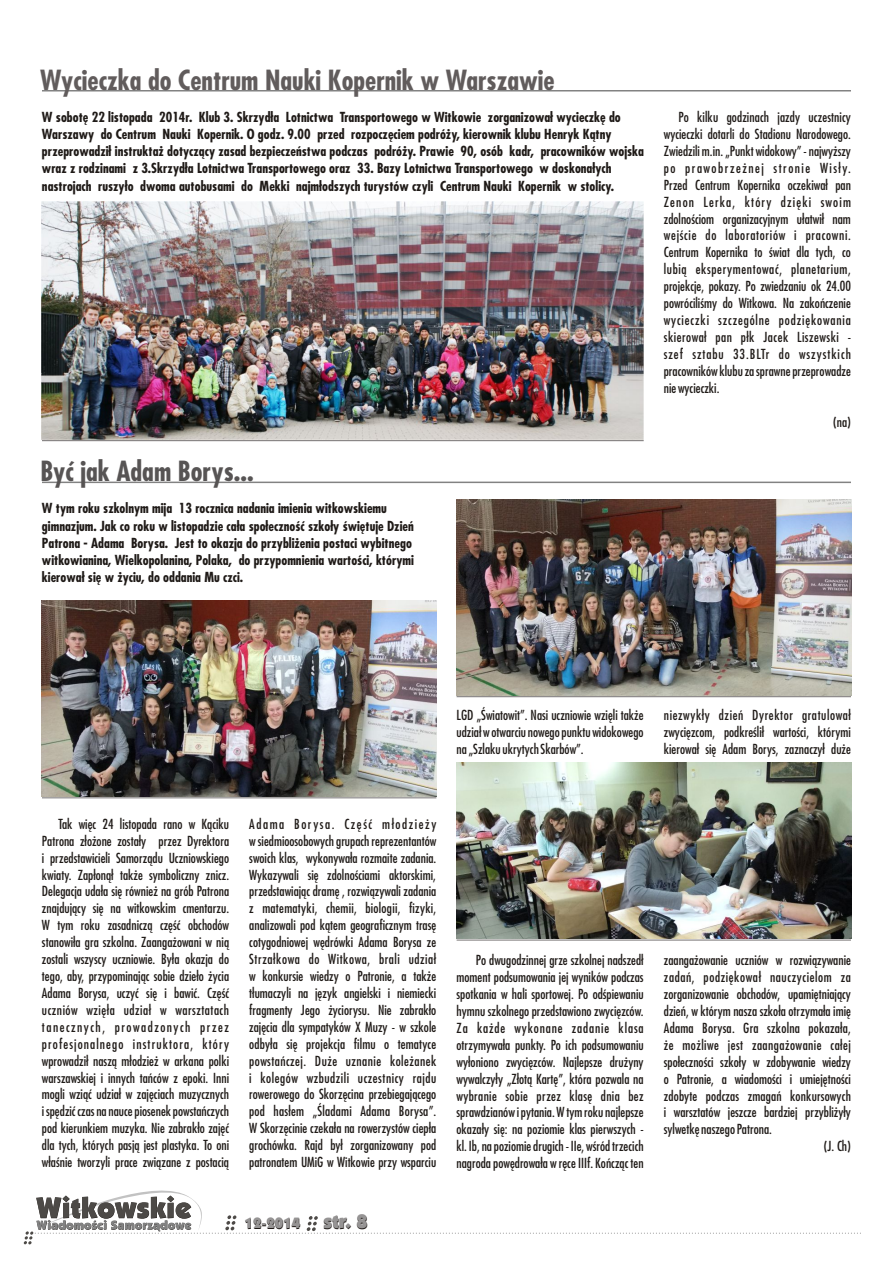
<style>
.page{position:relative;width:893px;height:1263px;background:#fff}
.page>*{position:absolute;margin:0;border:0;box-sizing:border-box;transform-origin:0 0}
.t1{font:700 27px "Fujiyama";color:#615c5c}
.t2{font:700 27px "Fujiyama";color:#575454}
.t3{font:900 15px "Kabel IT Cby BT";color:#1f1a17}
.t4{font:13.5px/17px "Fujiyama";color:#1f1a17;text-align:justify}
.t5{font:700 13.5px/17.2px "Fujiyama";color:#1f1a17}
.t6{font:13.5px "Fujiyama";letter-spacing:.045em;color:#1f1a17}
.t7{font:13.5px "Fujiyama";letter-spacing:.035em;color:#1f1a17}
.s1{font-size:19.5px}
</style>
<div class="page">
<svg style="left:24px;top:1190px;width:837px;height:54px"></svg>
<hr style="left:42px;top:90px;width:809px;height:1px;background:#828282">
<hr style="left:42px;top:440px;width:602px;height:1px;background:#737070">
<hr style="left:42px;top:482px;width:809px;height:1px;background:#828282">
<hr style="left:42px;top:797px;width:394px;height:1px;background:#737070">
<img style="left:42px;top:202px;width:602px;height:237px">
<img style="left:42px;top:601px;width:394px;height:195px">
<img style="left:457px;top:500px;width:394px;height:195px">
<img style="left:457px;top:762px;width:394px;height:177px">
<hr style="left:457px;top:696px;width:394px;height:1px;background:#737070">
<hr style="left:457px;top:940px;width:394px;height:1px;background:#737070">
<h1 class="t1" style="left:40px;top:69px;width:516px">Wycieczka do Centrum Nauki Kopernik w Warszawie</h1>
<p class="t5" style="left:42px;top:110px;width:604px">W sobotę 22 listopada 2014r. Klub 3. Skrzydła Lotnictwa Transportowego w Witkowie zorganizował wycieczkę do Warszawy do Centrum Nauki Kopernik. O godz. 9.00 przed rozpoczęciem podróży, kierownik klubu Henryk Kątny przeprowadził instruktaż dotyczący zasad bezpieczeństwa podczas podróży. Prawie 90, osób kadr, pracowników wojska wraz z rodzinami z 3.Skrzydła Lotnictwa Transportowego oraz 33. Bazy Lotnictwa Transportowego w doskonałych nastrojach ruszyło dwoma autobusami do Mekki najmłodszych turystów czyli Centrum Nauki Kopernik w stolicy.</p>
<h1 class="t2" style="left:40px;top:460px;width:215px">Być jak Adam Borys...</h1>
<p class="t5" style="left:42px;top:501px;width:374px">W tym roku szkolnym mija 13 rocznica nadania imienia witkowskiemu gimnazjum. Jak co roku w listopadzie cała społeczność szkoły świętuje Dzień Patrona - Adama Borysa. Jest to okazja do przybliżenia postaci wybitnego witkowianina, Wielkopolanina, Polaka, do przypomnienia wartości, którymi kierował się w życiu, do oddania Mu czci.</p>
<p class="t4" style="left:664px;top:110px;width:189px;text-indent:14px">Po kilku godzinach jazdy uczestnicy wycieczki dotarli do Stadionu Narodowego.<br>Zwiedzili m.in. „Punkt widokowy” - najwyższy po prawobrzeżnej stronie Wisły.<br>Przed Centrum Kopernika oczekiwał pan Zenon Lerka, który dzięki swoim zdolnościom organizacyjnym ułatwił nam wejście do laboratoriów i pracowni.<br>Centrum Kopernika to świat dla tych, co lubią eksperymentować, planetarium, projekcje, pokazy. Po zwiedzaniu ok 24.00 powróciliśmy do Witkowa. Na zakończenie wycieczki szczególne podziękowania skierował pan płk Jacek Liszewski - szef sztabu 33.BLTr do wszystkich pracowników klubuzasprawneprzeprowadze nie wycieczki.</p>
<p class="t4" style="left:833px;top:414px;width:19px">(na)</p>
<p class="t4" style="left:457px;top:708px;width:189px">LGD „Światowit”. Nasi uczniowie wzięli także udział w otwarciu nowego punktu widokowego na „Szlaku ukrytych Skarbów”.</p>
<p class="t4" style="left:664px;top:708px;width:189px">niezwykły dzień Dyrektor gratulował zwycięzcom, podkreślił wartości, którymi kierował się Adam Borys, zaznaczył duże</p>
<p class="t4" style="left:42px;top:816px;width:189px;text-indent:16px">Tak więc 24 listopada rano w Kąciku Patrona złożone zostały przez Dyrektora i przedstawicieli Samorządu Uczniowskiego kwiaty. Zapłonął także symboliczny znicz.<br>Delegacja udała się również na grób Patrona znajdujący się na witkowskim cmentarzu.<br>W tym roku zasadniczą część obchodów stanowiła gra szkolna. Zaangażowani w nią zostali wszyscy uczniowie. Była okazja do tego, aby, przypominając sobie dzieło życia Adama Borysa, uczyć się i bawić. Część uczniów wzięła udział w warsztatach tanecznych, prowadzonych przez profesjonalnego instruktora, który wprowadził naszą młodzież w arkana polki warszawskiej i innych tańców z epoki. Inni mogli wziąć udział w zajęciach muzycznych ispędzić czas na nauce piosenek powstańczych pod kierunkiem muzyka. Nie zabrakło zajęć dla tych, których pasją jest plastyka. To oni właśnie tworzyli prace związane z postacią</p>
<p class="t4" style="left:249px;top:816px;width:189px">Adama Borysa. Część młodzieży w siedmioosobowych grupach reprezentantów swoich klas, wykonywała rozmaite zadania.<br>Wykazywali się zdolnościami aktorskimi, przedstawiając dramę , rozwiązywali zadania z matematyki, chemii, biologii, fizyki, analizowali pod kątem geograficznym trasę cotygodniowej wędrówki Adama Borysa ze Strzałkowa do Witkowa, brali udział w konkursie wiedzy o Patronie, a także tłumaczyli na język angielski i niemiecki fragmenty Jego życiorysu. Nie zabrakło zajęcia dla sympatyków X Muzy - w szkole odbyła się projekcja filmu o tematyce powstańczej. Duże uznanie koleżanek i kolegów wzbudzili uczestnicy rajdu rowerowego do Skorzęcina przebiegającego pod hasłem „Śladami Adama Borysa”.<br>W Skorzęcinie czekała na rowerzystów ciepła grochówka. Rajd był zorganizowany pod patronatem UMiG w Witkowie przy wsparciu</p>
<p class="t3" style="left:245px;top:1218px;width:124px">12-2014 <span class="s1">str. 8</span></p>
<p class="t4" style="left:457px;top:953px;width:189px;text-indent:19px">Po dwugodzinnej grze szkolnej nadszedł moment podsumowania jej wyników podczas spotkania w hali sportowej. Po odśpiewaniu hymnu szkolnego przedstawiono zwycięzców.<br>Za każde wykonane zadanie klasa otrzymywała punkty. Po ich podsumowaniu wyłoniono zwycięzców. Najlepsze drużyny wywalczyły „Złotą Kartę”, która pozwala na wybranie sobie przez klasę dnia bez sprawdzianów i pytania. W tym roku najlepsze okazały się: na poziomie klas pierwszych - kl. Ib, na poziomie drugich - IIe, wśród trzecich nagroda powędrowała w ręce IIIf. Kończąc ten</p>
<p class="t4" style="left:664px;top:953px;width:189px">zaangażowanie uczniów w rozwiązywanie</p>
<p class="t6" style="left:664px;top:971px;width:189px">zadań, podziękował nauczycielom za</p>
<p class="t4" style="left:664px;top:987px;width:189px">zorganizowanie obchodów, upamiętniający</p>
<p class="t4" style="left:664px;top:1004px;width:189px">dzień, w którym nasza szkoła otrzymała imię</p>
<p class="t4" style="left:664px;top:1020px;width:189px">Adama Borysa. Gra szkolna pokazała,</p>
<p class="t7" style="left:664px;top:1039px;width:189px">że możliwe jest zaangażowanie całej</p>
<p class="t4" style="left:664px;top:1054px;width:189px">społeczności szkoły w zdobywanie wiedzy</p>
<p class="t4" style="left:664px;top:1071px;width:189px">o Patronie, a wiadomości i umiejętności</p>
<p class="t4" style="left:664px;top:1088px;width:189px">zdobyte podczas zmagań konkursowych</p>
<p class="t4" style="left:664px;top:1105px;width:189px">i warsztatów jeszcze bardziej przybliżyły</p>
<p class="t4" style="left:664px;top:1122px;width:110px">sylwetkę naszego Patrona.</p>
<p class="t4" style="left:824px;top:1139px;width:29px">(J. Ch)</p>
</div>
